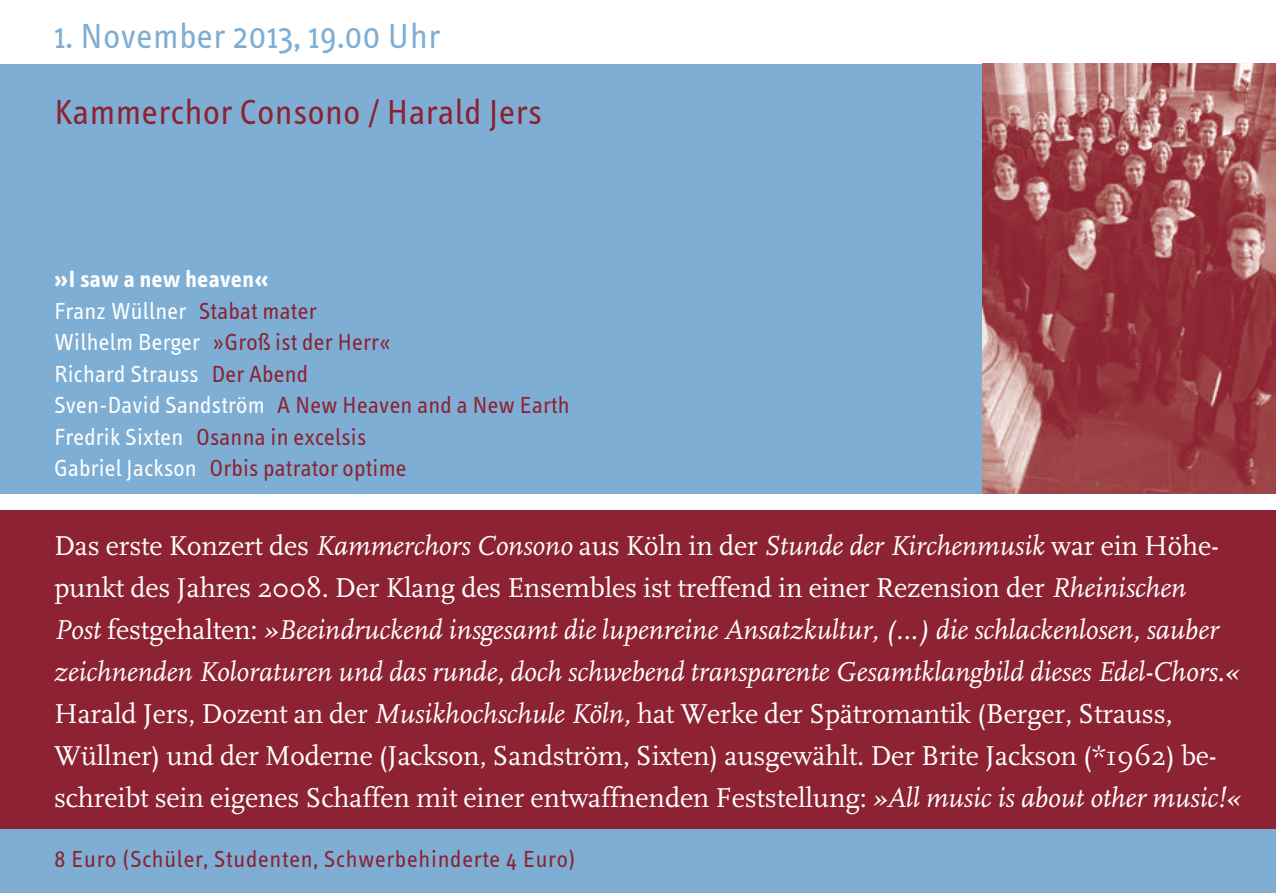
<style>
.page{position:relative;width:1276px;height:893px;background:#fff}
.page>*{position:absolute;margin:0;border:0;box-sizing:border-box;transform-origin:0 0}
.t1{font:36px "Info Text";letter-spacing:.015em;color:#8c2232}
.t2{font:36px "Info Text";letter-spacing:.015em;color:#7eaed4}
.t3{font:28.5px/42px "Scala";letter-spacing:-.005em;color:#fff}
.t4{font:24px/31.5px "Info Text";letter-spacing:.01em;color:#8c2232}
.t5{font:24px "Info Text";letter-spacing:.03em;color:#8c2232}
.s1{font-weight:700;color:#fff}
.s2{color:#fff}
.s3{font-style:italic}
</style>
<div class="page">
<div style="left:0;top:64px;width:1276px;height:429px;background:#7eaed4"></div>
<div style="left:0;top:829px;width:1276px;height:64px;background:#7eaed4"></div>
<div style="left:0;top:510px;width:1276px;height:319px;background:#8c2232"></div>
<img style="left:982px;top:64px;width:294px;height:429px">
<p class="t2" style="left:54px;top:16px;width:387px">1. November 2013, 19.00 Uhr</p>
<p class="t1" style="left:54px;top:92px;width:489px">Kammerchor Consono / Harald Jers</p>
<p class="t4" style="left:54px;top:264px;width:517px"><span class="s1">»I saw a new heaven«<br></span><span class="s2">Franz Wüllner</span> Stabat mater<br><span class="s2">Wilhelm Berger</span> »Groß ist der Herr«<br><span class="s2">Richard Strauss</span> Der Abend<br><span class="s2">Sven-David Sandström</span> A New Heaven and a New Earth<br><span class="s2">Fredrik Sixten</span> Osanna in excelsis<br><span class="s2">Gabriel Jackson</span> Orbis patrator optime</p>
<p class="t3" style="left:54px;top:526px;width:1187px">Das erste Konzert des <span class="s3">Kammerchors Consono</span> aus Köln in der <span class="s3">Stunde der Kirchenmusik</span> war ein Höhe&shy;punkt des Jahres 2008. Der Klang des Ensembles ist treffend in einer Rezension der <span class="s3">Rheinischen Post</span> festgehalten: <span class="s3">»Beeindruckend insgesamt die lupenreine Ansatzkultur, (…) die schlackenlosen, sauber zeichnenden Koloraturen und das runde, doch schwebend transparente Gesamtklangbild dieses Edel-Chors.« </span>Harald Jers, Dozent an der <span class="s3">Musikhochschule Köln,</span> hat Werke der Spätromantik (Berger, Strauss, Wüllner) und der Moderne (Jackson, Sandström, Sixten) ausgewählt. Der Brite Jackson (*1962) be&shy;schreibt sein eigenes Schaffen mit einer entwaffnenden Feststellung: <span class="s3">»All music is about other music!«</span></p>
<p class="t5" style="left:54px;top:846px;width:523px">8 Euro (Schüler, Studenten, Schwerbehinderte 4 Euro)</p>
</div>
